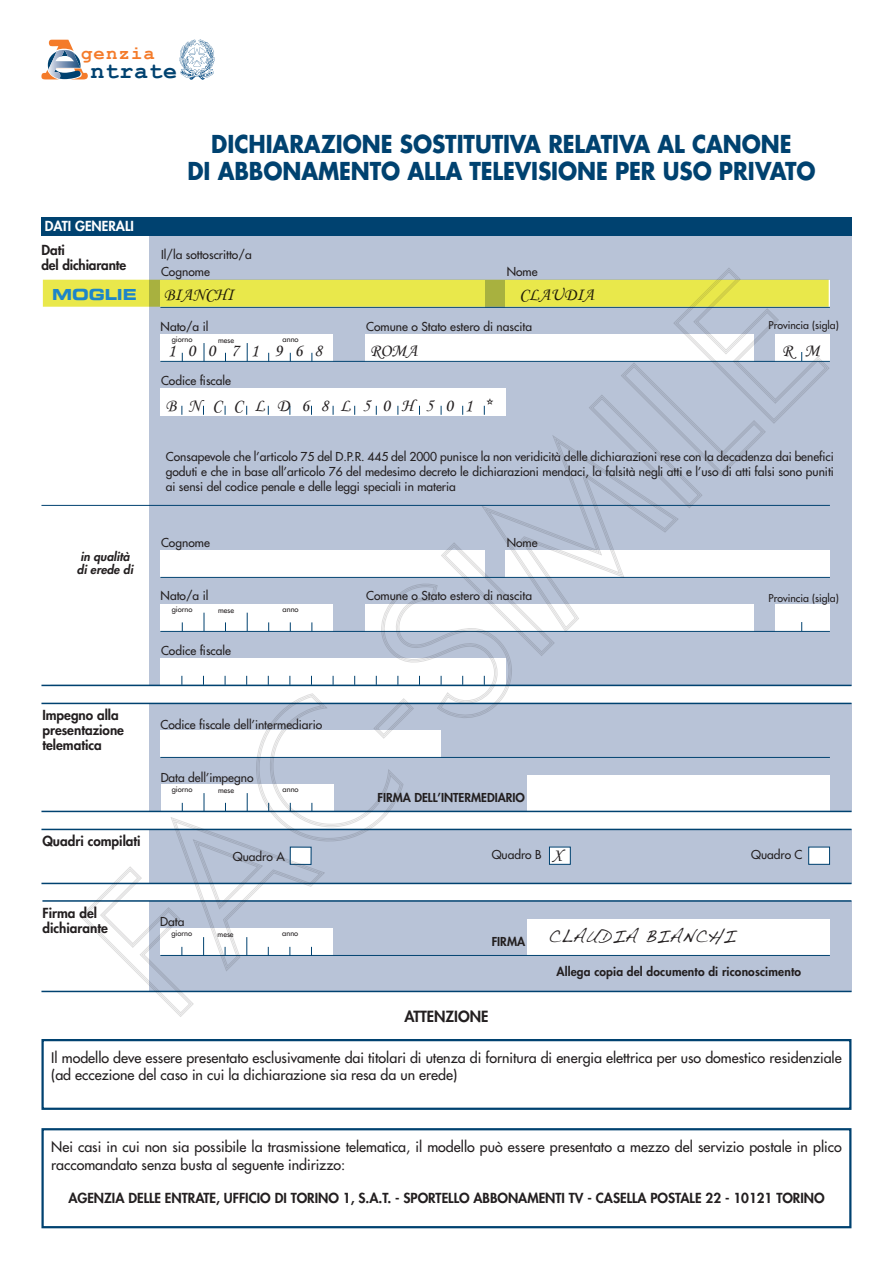
<style>
.page{position:relative;width:893px;height:1263px;background:#fff}
.page>*{position:absolute;margin:0;border:0;box-sizing:border-box;transform-origin:0 0}
.t1{font:700 24px/27px "Futura";letter-spacing:-.005em;color:#004270;text-align:center;scale:.9 1}
.t2{font:700 23.25px "Courier New";letter-spacing:.025em;color:#004270}
.t3{font:700 18.9px "Courier New";letter-spacing:.06em;color:#f47b2a}
.t4{font:18px "Monotype Corsiva";color:#231f20}
.t5{font:18px "Monotype Corsiva";letter-spacing:.65em;color:#231f20}
.t6{font:18px "Handwriting Dakota";color:#231f20}
.t7{font:800 15px "Futura";color:#231f20}
.t8{font:15px "Eurostile Bold Extended Two";color:#1d85c7}
.t9{font:14.25px/16.5px "Futura";color:#231f20}
.t10{font:800 13.5px/15px "Futura";color:#231f20}
.t11{font:800 13.5px "Futura";color:#fff}
.t12{font:12px/15px "Futura";color:#231f20;text-align:justify}
.t13{font:800 12px "Futura";letter-spacing:.01em;color:#231f20}
.t14{font:italic 800 12px/13.5px "Futura";color:#231f20}
.t15{font:10.5px "Futura";color:#231f20}
.t16{font:7.5px "Futura";color:#231f20}
</style>
<div class="page">
<div style="left:149px;top:235px;width:702px;height:450px;background:#b8c3d7"></div>
<div style="left:149px;top:703px;width:702px;height:108px;background:#b8c3d7"></div>
<div style="left:41px;top:217px;width:810px;height:18px;background:#004270"></div>
<svg style="left:180px;top:39px;width:35px;height:41px"></svg>
<svg style="left:41px;top:40px;width:47px;height:40px"></svg>
<img style="left:48px;top:50px;width:32px;height:29px">
<div style="left:776px;top:334px;width:54px;height:27px;background:#fff"></div>
<div style="left:776px;top:604px;width:54px;height:27px;background:#fff"></div>
<div style="left:149px;top:901px;width:702px;height:90px;background:#b8c3d7"></div>
<div style="left:149px;top:829px;width:702px;height:54px;background:#b8c3d7"></div>
<div style="left:808px;top:847px;width:22px;height:18px;border:1px solid #004270"></div>
<hr style="left:41px;top:685px;width:810px;height:1px;background:#004270">
<hr style="left:41px;top:703px;width:810px;height:1px;background:#004270">
<hr style="left:41px;top:811px;width:810px;height:1px;background:#004270">
<hr style="left:160px;top:757px;width:670px;height:1px;background:#004270">
<hr style="left:160px;top:955px;width:670px;height:1px;background:#004270">
<hr style="left:160px;top:361px;width:670px;height:1px;background:#004270">
<hr style="left:160px;top:307px;width:670px;height:1px;background:#004270">
<hr style="left:160px;top:631px;width:670px;height:1px;background:#004270">
<hr style="left:160px;top:577px;width:670px;height:1px;background:#004270">
<hr style="left:41px;top:505px;width:789px;height:1px;background:#004270">
<hr style="left:41px;top:883px;width:810px;height:1px;background:#004270">
<hr style="left:41px;top:829px;width:810px;height:1px;background:#004270">
<hr style="left:42px;top:900px;width:809px;height:2px;background:#004270">
<hr style="left:41px;top:991px;width:810px;height:1px;background:#004270">
<div style="left:41px;top:1039px;width:810px;height:71px;border:2px solid #004270"></div>
<div style="left:41px;top:1128px;width:810px;height:100px;border:2px solid #004270"></div>
<div style="left:43px;top:280px;width:786px;height:27px;background:#e9e84b"></div>
<svg style="left:80px;top:268px;width:749px;height:749px"></svg>
<p class="t3" style="left:81px;top:41px;width:75px">genzia</p>
<p class="t2" style="left:91px;top:57px;width:88px">ntrate</p>
<p class="t11" style="left:45px;top:217px;width:90px">DATI GENERALI</p>
<p class="t1" style="left:187px;top:130px;width:700px">DICHIARAZIONE SOSTITUTIVA RELATIVA AL CANONE<br>DI ABBONAMENTO ALLA TELEVISIONE PER USO PRIVATO</p>
<p class="t10" style="left:41px;top:242px;width:86px">Dati<br>del dichiarante</p>
<p class="t8" style="left:52px;top:284px;width:86px">MOGLIE</p>
<p class="t14" style="left:77px;top:549px;width:60px">in qualità di erede di</p>
<p class="t12" style="left:161px;top:247px;width:92px">Il/la sottoscritto/a</p>
<p class="t12" style="left:161px;top:264px;width:50px">Cognome</p>
<p class="t12" style="left:507px;top:264px;width:32px">Nome</p>
<p class="t4" style="left:164px;top:284px;width:71px">BIANCHI</p>
<p class="t4" style="left:520px;top:284px;width:76px">CLAUDIA</p>
<p class="t12" style="left:161px;top:319px;width:49px">Nato/a il</p>
<p class="t12" style="left:366px;top:319px;width:167px">Comune o Stato estero di nascita</p>
<p class="t15" style="left:768px;top:319px;width:72px">Provincia (sigla)</p>
<p class="t16" style="left:172px;top:335px;width:22px">giorno</p>
<p class="t16" style="left:218px;top:335px;width:17px">mese</p>
<p class="t16" style="left:283px;top:335px;width:18px">anno</p>
<p class="t4" style="left:168px;top:340px;width:156px">1 0 0 7 1 9 6 8</p>
<p class="t4" style="left:370px;top:340px;width:49px">ROMA</p>
<p class="t4" style="left:782px;top:340px;width:39px">R M</p>
<p class="t5" style="left:166px;top:394px;width:328px">BNCCLD68L50H501*</p>
<p class="t12" style="left:161px;top:373px;width:72px">Codice fiscale</p>
<p class="t12" style="left:166px;top:449px;width:670px">Consapevole che l’articolo 75 del D.P.R. 445 del 2000 punisce la non veridicità delle dichiarazioni rese con la decadenza dai benefici goduti e che in base all’articolo 76 del medesimo decreto le dichiarazioni mendaci, la falsità negli atti e l’uso di atti falsi sono puniti ai sensi del codice penale e delle leggi speciali in materia</p>
<p class="t12" style="left:161px;top:534px;width:50px">Cognome</p>
<p class="t12" style="left:507px;top:534px;width:32px">Nome</p>
<p class="t12" style="left:161px;top:588px;width:49px">Nato/a il</p>
<p class="t12" style="left:366px;top:588px;width:167px">Comune o Stato estero di nascita</p>
<p class="t16" style="left:172px;top:604px;width:22px">giorno</p>
<p class="t16" style="left:218px;top:605px;width:17px">mese</p>
<p class="t16" style="left:283px;top:604px;width:18px">anno</p>
<p class="t12" style="left:161px;top:643px;width:72px">Codice fiscale</p>
<p class="t15" style="left:768px;top:591px;width:72px">Provincia (sigla)</p>
<p class="t10" style="left:42px;top:707px;width:83px">Impegno alla presentazione telematica</p>
<p class="t10" style="left:42px;top:833px;width:100px">Quadri compilati</p>
<p class="t10" style="left:42px;top:905px;width:67px">Firma del dichiarante</p>
<p class="t12" style="left:160px;top:717px;width:163px">Codice fiscale dell’intermediario</p>
<p class="t12" style="left:161px;top:770px;width:94px">Data dell’impegno</p>
<p class="t16" style="left:172px;top:785px;width:22px">giorno</p>
<p class="t16" style="left:218px;top:785px;width:17px">mese</p>
<p class="t16" style="left:283px;top:785px;width:18px">anno</p>
<p class="t13" style="left:378px;top:789px;width:149px">FIRMA DELL’INTERMEDIARIO</p>
<p class="t12" style="left:233px;top:849px;width:53px">Quadro A</p>
<p class="t12" style="left:492px;top:846px;width:51px">Quadro B</p>
<p class="t12" style="left:751px;top:846px;width:53px">Quadro C</p>
<p class="t4" style="left:552px;top:844px;width:12px">X</p>
<p class="t12" style="left:160px;top:914px;width:26px">Data</p>
<p class="t16" style="left:171px;top:929px;width:22px">giorno</p>
<p class="t16" style="left:218px;top:929px;width:17px">mese</p>
<p class="t16" style="left:282px;top:929px;width:18px">anno</p>
<p class="t13" style="left:492px;top:933px;width:35px">FIRMA</p>
<p class="t7" style="left:404px;top:1007px;width:85px">ATTENZIONE</p>
<p class="t6" style="left:548px;top:925px;width:188px">CLAUDIA BIANCHI</p>
<p class="t13" style="left:556px;top:963px;width:246px">Allega copia del documento di riconoscimento</p>
<p class="t9" style="left:51px;top:1050px;width:792px">Il modello deve essere presentato esclusivamente dai titolari di utenza di fornitura di energia elettrica per uso domestico residenziale (ad eccezione del caso in cui la dichiarazione sia resa da un erede)</p>
<p class="t9" style="left:51px;top:1138px;width:792px;line-height:18px">Nei casi in cui non sia possibile la trasmissione telematica, il modello può essere presentato a mezzo del servizio postale in plico raccomandato senza busta al seguente indirizzo:</p>
<p class="t10" style="left:68px;top:1191px;width:758px">AGENZIA DELLE ENTRATE, UFFICIO DI TORINO 1, S.A.T. - SPORTELLO ABBONAMENTI TV - CASELLA POSTALE 22 - 10121 TORINO</p>
</div>
